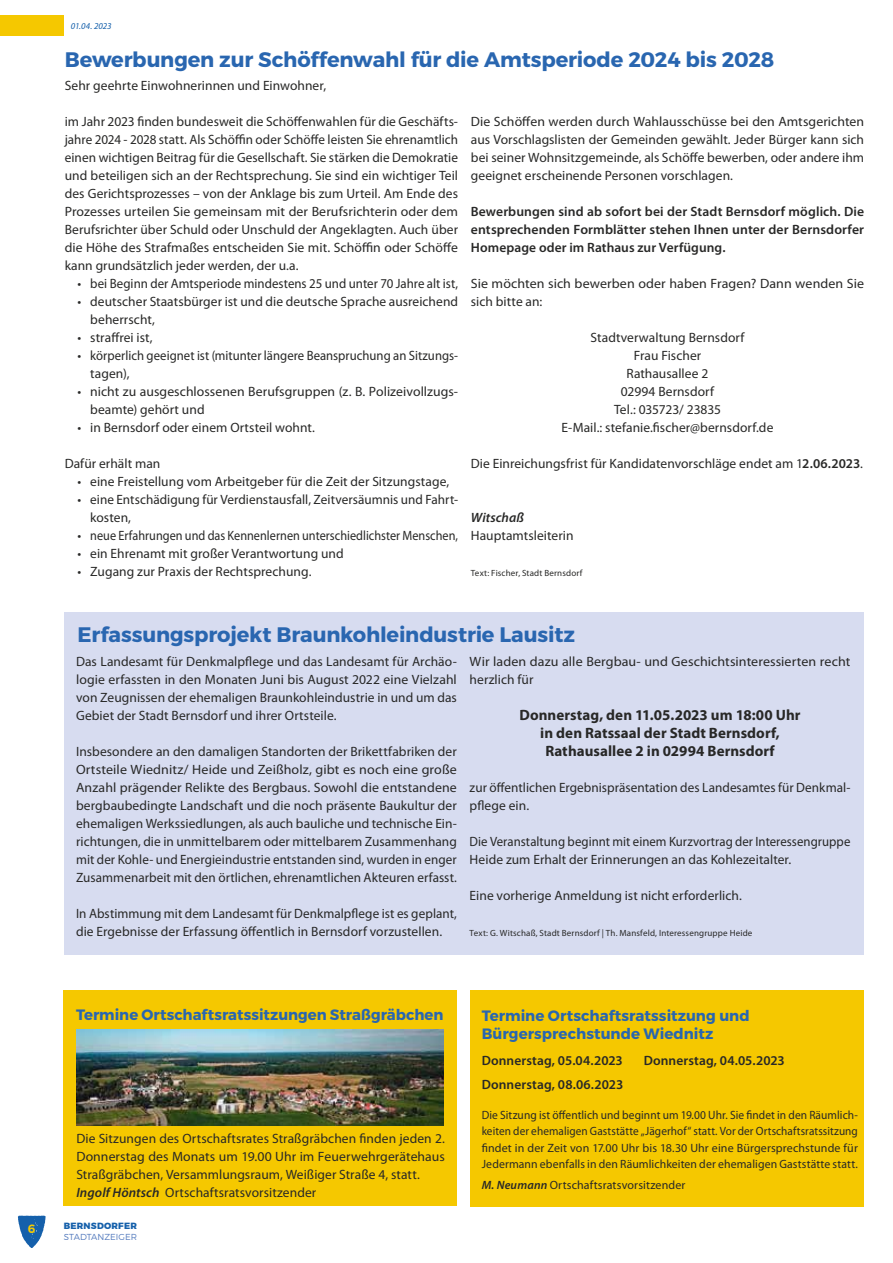
<style>
.page{position:relative;width:893px;height:1263px;background:#fff}
.page>*{position:absolute;margin:0;border:0;box-sizing:border-box;transform-origin:0 0}
.t1{font:700 21px "Montserrat";letter-spacing:-.01em;color:#2966b0}
.t2{font:700 15px/18px "Montserrat";color:#2966b0}
.t3{font:700 15px/18px "Myriad Pro";letter-spacing:.005em;color:#282827;text-align:center}
.t4{font:13.5px/18px "Myriad Pro";letter-spacing:.005em;color:#282827}
.t5{font:600 13.5px/18px "Myriad Pro";letter-spacing:.01em;color:#282827;text-align:justify}
.t6{font:13.5px/18px "Myriad Pro";letter-spacing:.005em;color:#282827;scale:.95 1}
.t7{font:13.5px/18px "Myriad Pro";letter-spacing:.005em;color:#282827;scale:1.04 1}
.t8{font:italic 600 13.5px "Myriad Pro";letter-spacing:.005em;color:#282827}
.t9{font:12px/16.5px "Myriad Pro";letter-spacing:.01em;color:#282827;text-align:justify;scale:.95 1}
.t10{font:12px "Myriad Pro";letter-spacing:.01em;color:#282827}
.t11{font:600 12px "Montserrat";color:#f6ca00}
.t12{font:9px "Myriad Pro";letter-spacing:.02em;color:#282827}
.t13{font:800 9px "Montserrat";letter-spacing:.025em;color:#1560ab}
.t14{font:italic 9px "Myriad Pro";color:#1560ab}
.t15{font:300 8.7px "Montserrat";color:#537abd}
.s1{font-weight:600}
.s2{font-weight:600;font-style:italic}
</style>
<div class="page">
<svg style="left:18px;top:1215px;width:28px;height:33px"></svg>
<div style="left:0;top:15px;width:64px;height:21px;background:#f5c800"></div>
<div style="left:64px;top:612px;width:799px;height:342px;background:#d7dcf0"></div>
<div style="left:64px;top:990px;width:393px;height:216px;background:#f5c800"></div>
<div style="left:470px;top:990px;width:393px;height:216px;background:#f5c800"></div>
<img style="left:76px;top:1029px;width:368px;height:96px">
<p class="t14" style="left:71px;top:20px;width:42px">01.04. 2023</p>
<h1 class="t1" style="left:65px;top:47px;width:711px">Bewerbungen zur Schöffenwahl für die Amtsperiode 2024 bis 2028</h1>
<p class="t4" style="left:65px;top:76px;width:263px">Sehr geehrte Einwohnerinnen und Einwohner,</p>
<p class="t4" style="left:65px;top:112px;width:395px;text-align:justify">im Jahr 2023 finden bundesweit die Schöffenwahlen für die Geschäfts&shy;jahre 2024 - 2028 statt. Als Schöffin oder Schöffe leisten Sie ehrenamtlich einen wichtigen Beitrag für die Gesellschaft. Sie stärken die Demokratie und beteiligen sich an der Rechtsprechung. Sie sind ein wichtiger Teil des Gerichtsprozesses – von der Anklage bis zum Urteil. Am Ende des Prozesses urteilen Sie gemeinsam mit der Berufsrichterin oder dem Berufsrichter über Schuld oder Unschuld der Angeklagten. Auch über die Höhe des Strafmaßes entscheiden Sie mit. Schöffin oder Schöffe kann grundsätzlich jeder werden, der u.a.</p>
<p class="t4" style="left:78px;top:274px;width:382px">• bei Beginn der Amtsperiode mindestens 25 und unter 70 Jahre alt ist,</p>
<p class="t4" style="left:90px;top:292px;width:369px;text-indent:-13px">• deutscher Staatsbürger ist und die deutsche Sprache ausreichend beherrscht,</p>
<p class="t4" style="left:78px;top:328px;width:77px">• straffrei ist,</p>
<p class="t4" style="left:90px;top:346px;width:369px;text-indent:-13px">• körperlich geeignet ist (mitunter längere Beanspruchung an Sitzungs&shy;tagen),</p>
<p class="t4" style="left:90px;top:382px;width:369px;text-indent:-13px">• nicht zu ausgeschlossenen Berufsgruppen (z. B. Polizeivollzugs&shy;beamte) gehört und</p>
<p class="t4" style="left:78px;top:418px;width:239px">• in Bernsdorf oder einem Ortsteil wohnt.</p>
<p class="t4" style="left:65px;top:454px;width:97px">Dafür erhält man</p>
<p class="t4" style="left:78px;top:472px;width:373px">• eine Freistellung vom Arbeitgeber für die Zeit der Sitzungstage,</p>
<p class="t4" style="left:90px;top:490px;width:369px;text-indent:-13px">• eine Entschädigung für Verdienstausfall, Zeitversäumnis und Fahrt&shy;kosten,</p>
<p class="t4" style="left:78px;top:526px;width:382px">• neue Erfahrungen und das Kennenlernen unterschiedlichster Menschen,</p>
<p class="t4" style="left:78px;top:544px;width:268px">• ein Ehrenamt mit großer Verantwortung und</p>
<p class="t4" style="left:78px;top:562px;width:236px">• Zugang zur Praxis der Rechtsprechung.</p>
<p class="t4" style="left:471px;top:112px;width:395px;text-align:justify">Die Schöffen werden durch Wahlausschüsse bei den Amtsgerichten aus Vorschlagslisten der Gemeinden gewählt. Jeder Bürger kann sich bei seiner Wohnsitzgemeinde, als Schöffe bewerben, oder andere ihm geeignet erscheinende Personen vorschlagen.</p>
<p class="t5" style="left:471px;top:202px;width:395px">Bewerbungen sind ab sofort bei der Stadt Bernsdorf möglich. Die entsprechenden Formblätter stehen Ihnen unter der Bernsdorfer Homepage oder im Rathaus zur Verfügung.</p>
<p class="t4" style="left:471px;top:274px;width:395px">Sie möchten sich bewerben oder haben Fragen? Dann wenden Sie sich bitte an:</p>
<p class="t4" style="left:562px;top:328px;width:213px;text-align:center">Stadtverwaltung Bernsdorf<br>Frau Fischer<br>Rathausallee 2<br>02994 Bernsdorf<br>Tel.: 035723/ 23835<br>E-Mail.: stefanie.fischer@bernsdorf.de</p>
<p class="t4" style="left:471px;top:454px;width:394px">Die Einreichungsfrist für Kandidatenvorschläge endet am 1<span class="s1">2.06.2023</span>.</p>
<p class="t8" style="left:471px;top:509px;width:55px">Witschaß</p>
<p class="t4" style="left:471px;top:526px;width:104px">Hauptamtsleiterin</p>
<p class="t12" style="left:471px;top:567px;width:113px">Text: Fischer, Stadt Bernsdorf</p>
<h1 class="t1" style="left:77px;top:621px;width:499px">Erfassungsprojekt Braunkohleindustrie Lausitz</h1>
<p class="t4" style="left:76px;top:652px;width:382px;text-align:justify">Das Landesamt für Denkmalpflege und das Landesamt für Archäo&shy;logie erfassten in den Monaten Juni bis August 2022 eine Vielzahl von Zeugnissen der ehemaligen Braunkohleindustrie in und um das Gebiet der Stadt Bernsdorf und ihrer Ortsteile.</p>
<p class="t4" style="left:76px;top:742px;width:382px;text-align:justify">Insbesondere an den damaligen Standorten der Brikettfabriken der Ortsteile Wiednitz/ Heide und Zeißholz, gibt es noch eine große Anzahl prägender Relikte des Bergbaus. Sowohl die entstandene bergbaubedingte Landschaft und die noch präsente Baukultur der ehemaligen Werkssiedlungen, als auch bauliche und technische Ein&shy;richtungen, die in unmittelbarem oder mittelbarem Zusammenhang mit der Kohle- und Energieindustrie entstanden sind, wurden in enger Zusammenarbeit mit den örtlichen, ehrenamtlichen Akteuren erfasst.</p>
<p class="t4" style="left:76px;top:904px;width:382px">In Abstimmung mit dem Landesamt für Denkmalpflege ist es geplant, die Ergebnisse der Erfassung öffentlich in Bernsdorf vorzustellen.</p>
<p class="t7" style="left:470px;top:652px;width:368px">Wir laden dazu alle Bergbau- und Geschichtsinteressierten recht herzlich für</p>
<p class="t3" style="left:519px;top:705px;width:283px">Donnerstag, den 11.05.2023 um 18:00 Uhr in den Ratssaal der Stadt Bernsdorf,<br>Rathausallee 2 in 02994 Bernsdorf</p>
<p class="t4" style="left:470px;top:778px;width:382px">zur öffentlichen Ergebnispräsentation des Landesamtes für Denkmal&shy;pflege ein.</p>
<p class="t6" style="left:470px;top:832px;width:402px">Die Veranstaltung beginnt mit einem Kurzvortrag der Interessengruppe<br>Heide zum Erhalt der Erinnerungen an das Kohlezeitalter.</p>
<p class="t4" style="left:470px;top:886px;width:274px">Eine vorherige Anmeldung ist nicht erforderlich.</p>
<p class="t12" style="left:470px;top:927px;width:284px">Text: G. Witschaß, Stadt Bernsdorf | Th. Mansfeld, Interessengruppe Heide</p>
<p class="t2" style="left:76px;top:1006px;width:369px">Termine Ortschaftsratssitzungen Straßgräbchen</p>
<p class="t4" style="left:76px;top:1129px;width:370px">Die Sitzungen des Ortschaftsrates Straßgräbchen finden jeden 2.<br>Donnerstag des Monats um 19.00 Uhr im Feuerwehrgerätehaus Straßgräbchen, Versammlungsraum, Weißiger Straße 4, statt.<br><span class="s2">Ingolf Höntsch</span> Ortschaftsratsvorsitzender</p>
<p class="t11" style="left:28px;top:1221px;width:9px">6</p>
<p class="t13" style="left:64px;top:1220px;width:75px">BERNSDORFER</p>
<p class="t15" style="left:64px;top:1231px;width:75px">STADTANZEIGER</p>
<p class="t2" style="left:482px;top:1007px;width:269px">Termine Ortschaftsratssitzung und<br>Bürgersprechstunde Wiednitz</p>
<p class="t5" style="left:482px;top:1051px;width:143px">Donnerstag, 05.04.2023</p>
<p class="t5" style="left:644px;top:1051px;width:143px">Donnerstag, 04.05.2023</p>
<p class="t5" style="left:482px;top:1075px;width:143px">Donnerstag, 08.06.2023</p>
<p class="t9" style="left:482px;top:1106px;width:397px">Die Sitzung ist öffentlich und beginnt um 19.00 Uhr. Sie findet in den Räumlich&shy;keiten der ehemaligen Gaststätte „Jägerhof“ statt. Vor der Ortschaftsratssitzung findet in der Zeit von 17.00 Uhr bis 18.30 Uhr eine Bürgersprechstunde für Jedermann ebenfalls in den Räumlichkeiten der ehemaligen Gaststätte statt.</p>
<p class="t10" style="left:482px;top:1177px;width:205px"><span class="s2">M. Neumann</span> Ortschaftsratsvorsitzender</p>
</div>
